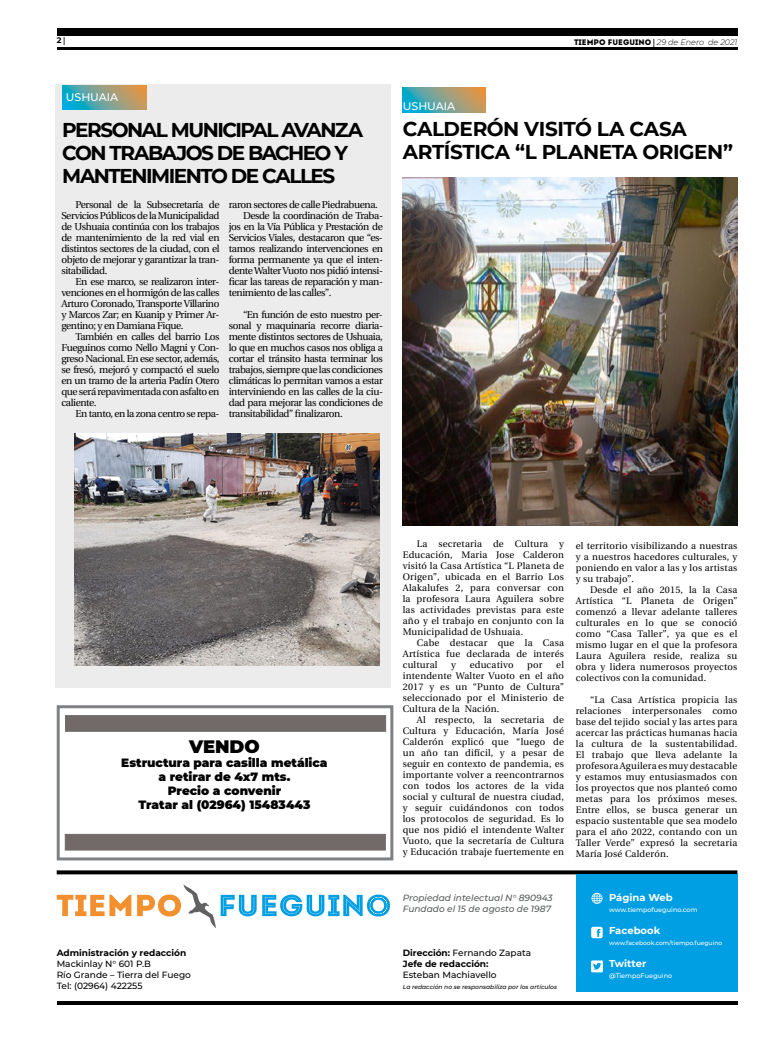
<style>
.page{position:relative;width:780px;height:1049px;background:#fff}
.page>*{position:absolute;margin:0;border:0;box-sizing:border-box;transform-origin:0 0}
.t1{font:700 20px/23px "Montserrat";letter-spacing:-.07em;color:#000}
.t2{font:700 20px/23px "Montserrat";letter-spacing:-.02em;color:#000}
.t3{font:900 18px "Montserrat";color:#000}
.t4{font:900 12px/14px "Montserrat";color:#000;text-align:center}
.t5{font:500 11px "Montserrat";color:#fff}
.t6{font:10px/11px "Utopia";letter-spacing:-.04em;color:#000;text-align:justify}
.t7{font:700 10px "Montserrat";color:#fff}
.t8{font:9.5px/11px "Utopia";letter-spacing:.02em;color:#000;text-align:justify}
.t9{font:500 9px/11px "Montserrat";color:#000}
.t10{font:700 9px/11px "Montserrat";color:#000}
.t11{font:italic 500 9px/11px "Montserrat";color:#585b5c}
.t12{font:italic 300 8px "Montserrat";color:#000}
.t13{font:700 8px "Montserrat";color:#000}
.t14{font:500 6.5px "Montserrat";color:#fff}
.t15{font:italic 500 6px "Montserrat";color:#000}
.t16{font:500 6px "Montserrat";color:#fff}
.s1{font-family:"Utopia"}
.s2{font-family:"Intro";font-weight:400;font-style:normal}
.s3{font-family:"Utopia";font-weight:700;font-style:normal}
.s4{font-weight:500}
</style>
<div class="page">
<hr style="left:57px;top:48px;width:680px;height:2px;background:#000">
<div style="left:57px;top:28px;width:680px;height:7px;background:#000"></div>
<hr style="left:57px;top:1001px;width:680px;height:4px;background:#000">
<svg style="left:57px;top:870px;width:680px;height:4px;background:#181818"></svg>
<div style="left:576px;top:874px;width:161px;height:118px;background:#009ee3"></div>
<svg style="left:591px;top:893px;width:11px;height:11px"></svg>
<svg style="left:591px;top:927px;width:11px;height:11px"></svg>
<svg style="left:591px;top:960px;width:12px;height:12px"></svg>
<svg style="left:57px;top:895px;width:74px;height:21px"></svg>
<svg style="left:262px;top:894px;width:128px;height:23px"></svg>
<svg style="left:137px;top:884px;width:119px;height:44px"></svg>
<svg style="left:403px;top:88px;width:82px;height:24px;background:#79a18f"></svg>
<img style="left:403px;top:178px;width:334px;height:348px">
<div style="left:55px;top:84px;width:336px;height:603px;background:#ececed"></div>
<svg style="left:63px;top:85px;width:84px;height:24px;background:#79a18f"></svg>
<img style="left:74px;top:434px;width:306px;height:232px">
<div style="left:57px;top:705px;width:336px;height:155px;border:3px solid #7e8083"></div>
<div style="left:65px;top:715px;width:321px;height:17px;background:#716a69;border:1px solid #716a69"></div>
<div style="left:65px;top:834px;width:321px;height:16px;background:#716a69"></div>
<p class="t13" style="left:57px;top:34px;width:10px">2<span class="s1">|</span></p>
<p class="t12" style="left:574px;top:36px;width:165px"><span class="s2">TIEMPO FUEGUINO</span> <span class="s3">|</span> 29 de Enero de 2021</p>
<p class="t5" style="left:66px;top:89px;width:54px">USHUAIA</p>
<h1 class="t1" style="left:62px;top:117px;width:302px">PERSONAL MUNICIPAL AVANZA<br>CON TRABAJOS DE BACHEO Y<br>MANTENIMIENTO DE CALLES</h1>
<p class="t6" style="left:61px;top:199px;width:160px;text-indent:14px">Personal de la Subsecretaría de Servicios Públicos de la Municipalidad de Ushuaia continúa con los trabajos de mantenimiento de la red vial en distintos sectores de la ciudad, con el objeto de mejorar y garantizar la tran&shy;sitabilidad.</p>
<p class="t6" style="left:61px;top:276px;width:160px;text-indent:14px">En ese marco, se realizaron inter&shy;venciones en el hormigón de las calles Arturo Coronado, Transporte Villarino y Marcos Zar; en Kuanip y Primer Ar&shy;gentino; y en Damiana Fique.</p>
<p class="t6" style="left:61px;top:331px;width:160px;text-indent:14px">También en calles del barrio Los Fueguinos como Nello Magni y Con&shy;greso Nacional. En ese sector, además, se fresó, mejoró y compactó el suelo en un tramo de la arteria Padín Otero que será repavimentada con asfalto en caliente.</p>
<p class="t6" style="left:76px;top:408px;width:145px">En tanto, en la zona centro se repa-</p>
<p class="t6" style="left:229px;top:199px;width:150px">raron sectores de calle Piedrabuena.</p>
<p class="t6" style="left:243px;top:210px;width:141px">Desde la coordinación de Traba-</p>
<p class="t6" style="left:229px;top:221px;width:156px">jos en la Vía Pública y Prestación de</p>
<p class="t6" style="left:229px;top:232px;width:156px">Servicios Viales, destacaron que “es-</p>
<p class="t6" style="left:229px;top:243px;width:156px">tamos realizando intervenciones en</p>
<p class="t6" style="left:229px;top:254px;width:156px">forma permanente ya que el inten-</p>
<p class="t6" style="left:229px;top:265px;width:156px">dente Walter Vuoto nos pidió intensi-</p>
<p class="t6" style="left:229px;top:276px;width:156px">ficar las tareas de reparación y man-</p>
<p class="t6" style="left:229px;top:287px;width:104px">tenimiento de las calles”.</p>
<p class="t6" style="left:229px;top:309px;width:156px;text-indent:14px">“En función de esto nuestro per&shy;sonal y maquinaria recorre diaria&shy;mente distintos sectores de Ushuaia, lo que en muchos casos nos obliga a cortar el tránsito hasta terminar los trabajos, siempre que las condiciones climáticas lo permitan vamos a estar interviniendo en las calles de la ciu&shy;dad para mejorar las condiciones de transitabilidad” finalizaron.</p>
<p class="t5" style="left:403px;top:98px;width:54px">USHUAIA</p>
<h1 class="t2" style="left:403px;top:116px;width:332px">CALDERÓN VISITÓ LA CASA<br>ARTÍSTICA “L PLANETA ORIGEN”</h1>
<h2 class="t3" style="left:189px;top:733px;width:72px">VENDO</h2>
<p class="t4" style="left:121px;top:755px;width:208px">Estructura para casilla metálica a retirar de 4x7 mts.<br>Precio a convenir<br>Tratar al (02964) 15483443</p>
<p class="t10" style="left:57px;top:947px;width:131px">Administración y redacción</p>
<p class="t9" style="left:57px;top:958px;width:136px">Mackinlay N° 601 P.B<br>Río Grande – Tierra del Fuego<br>Tel: (02964) 422255</p>
<p class="t8" style="left:403px;top:539px;width:163px;text-indent:14px">La secretaria de Cultura y Educación, Maria Jose Calderon visitó la Casa Artística “L Planeta de Origen”, ubicada en el Barrio Los Alakalufes 2, para conversar con la profesora Laura Aguilera sobre las actividades previstas para este año y el trabajo en conjunto con la Municipalidad de Ushuaia.</p>
<p class="t8" style="left:403px;top:638px;width:163px;text-indent:14px">Cabe destacar que la Casa Artística fue declarada de interés cultural</p>
<p class="t8" style="left:403px;top:660px;width:163px;text-indent:153px">el intendente Walter Vuoto en el año 2017 y es un “Punto de Cultura” seleccionado por el Ministerio de Cultura de la Nación.</p>
<p class="t8" style="left:403px;top:715px;width:163px;text-indent:14px">Al respecto, la secretaria de Cultura y Educación, María José Calderón explicó que “luego de un año tan difícil, y a pesar de seguir en contexto de pandemia, es importante volver a reencontrarnos con todos los actores de la vida social y cultural de nuestra ciudad, y seguir cuidándonos con todos los protocolos de seguridad. Es lo que nos pidió el intendente Walter Vuoto, que la secretaría de Cultura y Educación trabaje fuertemente en</p>
<p class="t8" style="left:451px;top:660px;width:6px">y</p>
<p class="t8" style="left:469px;top:660px;width:45px">educativo</p>
<p class="t8" style="left:527px;top:660px;width:17px">por</p>
<p class="t8" style="left:576px;top:540px;width:163px">el territorio visibilizando a nuestras y a nuestros hacedores culturales, y poniendo en valor a las y los artistas y su trabajo”.</p>
<p class="t8" style="left:576px;top:584px;width:163px;text-indent:14px">Desde el año 2015, la la Casa Artística “L Planeta de Origen” comenzó a llevar adelante talleres culturales en lo que se conoció como “Casa Taller”, ya que es el mismo lugar en el que la profesora Laura Aguilera reside, realiza su obra y lidera numerosos proyectos colectivos con la comunidad.</p>
<p class="t8" style="left:576px;top:694px;width:163px;text-indent:14px">“La Casa Artística propicia las relaciones interpersonales como base del tejido social y las artes para acercar las prácticas humanas hacia la cultura de la sustentabilidad.<br>El trabajo que lleva adelante la profesora Aguilera es muy destacable y estamos muy entusiasmados con los proyectos que nos planteó como metas para los próximos meses.<br>Entre ellos, se busca generar un espacio sustentable que sea modelo para el año 2022, contando con un Taller Verde” expresó la secretaria María José Calderón.</p>
<p class="t11" style="left:403px;top:892px;width:151px">Propiedad intelectual N° 890943<br>Fundado el 15 de agosto de 1987</p>
<p class="t7" style="left:609px;top:890px;width:65px">Página Web</p>
<p class="t14" style="left:609px;top:905px;width:90px">www.tiempofueguino.com</p>
<p class="t7" style="left:609px;top:923px;width:53px">Facebook</p>
<p class="t16" style="left:609px;top:939px;width:115px">www.facebook.com/tiempo.fueguino</p>
<p class="t7" style="left:609px;top:956px;width:39px">Twitter</p>
<p class="t14" style="left:609px;top:971px;width:65px">@TiempoFueguino</p>
<p class="t10" style="left:403px;top:947px;width:130px">Dirección: <span class="s4">Fernando Zapata<br></span>Jefe de redacción:</p>
<p class="t9" style="left:403px;top:969px;width:95px">Esteban Machiavello</p>
<p class="t15" style="left:403px;top:983px;width:156px">La redacción no se responsabiliza por los artículos</p>
</div>
